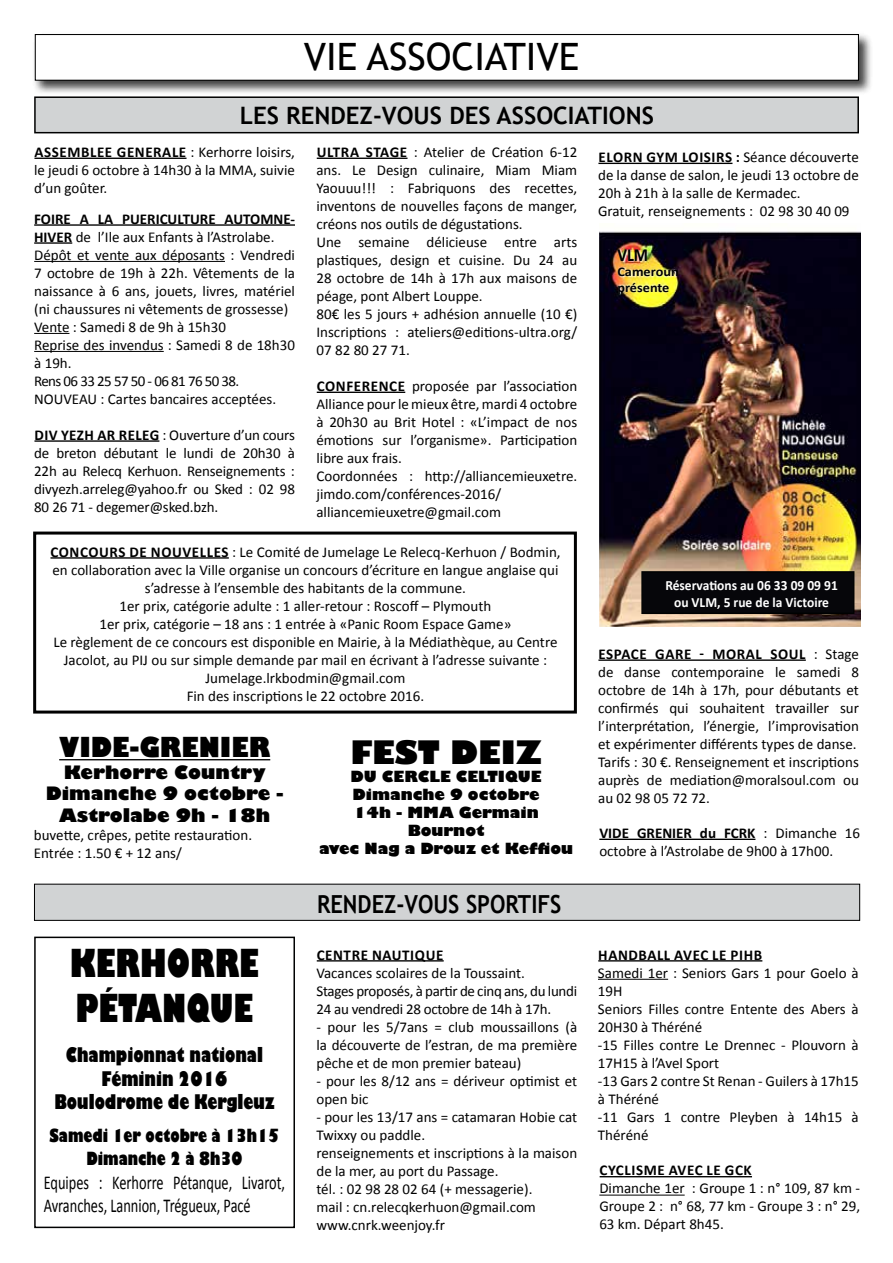
<style>
.page{position:relative;width:893px;height:1263px;background:#fff}
.page>*{position:absolute;margin:0;border:0;box-sizing:border-box;transform-origin:0 0}
.t1{font:800 37.65px/45.2px "Gill Sans";color:#000;scale:.73 1}
.t2{font:37.65px "Trebuchet MS";color:#000}
.t3{font:800 31.5px "Gill Sans";color:#000}
.t4{font:800 26.85px "Gill Sans";color:#000;scale:.89 1}
.t5{font:700 24.9px "Trebuchet MS";color:#000;scale:.88 1}
.t6{font:700 24px "Trebuchet MS";color:#000}
.t7{font:19.65px/23.5px "Calibri";color:#000;scale:.73 1}
.t8{font:800 19.65px/23.5px "Gill Sans";color:#000;text-align:center;scale:.73 1}
.t9{font:700 18.6px "Calibri";color:#000;scale:.88 1}
.t10{font:800 18px/21.6px "Gill Sans";color:#000;text-align:center}
.t11{font:800 17.7px/23.5px "Gill Sans";color:#000;text-align:center;scale:.73 1}
.t12{font:15px/18px "Calibri";color:#000}
.t13{font:15px/18px "Calibri";letter-spacing:-.02em;color:#000}
.t14{font:700 15px "Calibri";letter-spacing:.04em;color:#000}
.t15{font:800 15px "Gill Sans";color:#000}
.t16{font:700 14.1px/17px "Calibri";color:#fff;text-align:center;scale:.96 1}
.t17{font:700 13.2px/15.9px "Calibri";color:#000;scale:1.07 1}
.s1{font-weight:700}
</style>
<div class="page">
<div style="left:35px;top:97px;width:823px;height:36px;background:#d1d3d4"></div>
<div style="left:34px;top:96px;width:825px;height:37px;border:2px solid #000"></div>
<div style="left:33px;top:32px;width:840px;height:63px;background:#000;opacity:.75"></div>
<div style="left:35px;top:35px;width:823px;height:45px;background:#fff"></div>
<div style="left:35px;top:34px;width:824px;height:47px;border:1px solid #000"></div>
<div style="left:34px;top:884px;width:826px;height:36px;background:#d1d3d4"></div>
<div style="left:34px;top:884px;width:826px;height:37px;border:1px solid #000"></div>
<hr style="left:34px;top:158px;width:153px;height:1px;background:#000">
<hr style="left:34px;top:224px;width:261px;height:2px;background:#000">
<hr style="left:34px;top:242px;width:38px;height:2px;background:#000">
<hr style="left:34px;top:261px;width:191px;height:1px;background:#000">
<hr style="left:34px;top:333px;width:35px;height:1px;background:#000">
<hr style="left:34px;top:351px;width:130px;height:1px;background:#000">
<hr style="left:34px;top:440px;width:125px;height:2px;background:#000">
<div style="left:33px;top:531px;width:544px;height:182px;border:3px solid #000101"></div>
<hr style="left:600px;top:1176px;width:152px;height:1px;background:#000">
<hr style="left:599px;top:1194px;width:86px;height:1px;background:#000">
<hr style="left:317px;top:158px;width:90px;height:1px;background:#000">
<hr style="left:317px;top:392px;width:88px;height:1px;background:#000">
<div style="left:34px;top:936px;width:261px;height:292px;border:2px solid #000101"></div>
<img style="left:599px;top:231px;width:261px;height:396px">
<div style="left:641px;top:571px;width:213px;height:43px;background:#06060a;border:1px solid #000101"></div>
<hr style="left:50px;top:557px;width:179px;height:2px;background:#000">
<hr style="left:59px;top:759px;width:211px;height:1px;background:#000">
<hr style="left:598px;top:163px;width:134px;height:1px;background:#000">
<hr style="left:317px;top:960px;width:127px;height:1px;background:#000">
<hr style="left:598px;top:659px;width:208px;height:2px;background:#000">
<hr style="left:598px;top:960px;width:164px;height:1px;background:#000">
<hr style="left:598px;top:979px;width:70px;height:1px;background:#000">
<hr style="left:599px;top:839px;width:156px;height:1px;background:#000">
<h1 class="t2" style="left:304px;top:35px;width:141px">VIE ASSOCIATI</h1>
<h1 class="t2" style="left:537px;top:35px;width:40px">VE</h1>
<h3 class="t6" style="left:240px;top:101px;width:416px">LES RENDEZ-VOUS DES ASSOCIATIONS</h3>
<p class="t12" style="left:34px;top:143px;width:262px;text-align:justify"><span class="s1">ASSEMBLEE GENERALE</span> : Kerhorre loisirs, le jeudi 6 octobre à 14h30 à la MMA, suivie d’un goûter.</p>
<p class="t12" style="left:34px;top:210px;width:262px"><span class="s1">FOI RE A LA PUERICULTURE AUTOMNE-HIVER</span> de l’Ile aux Enfants à l’Astrolabe.<br>Dépôt et vente aux déposants : Vendredi 7 octobre de 19h à 22h. Vêtements de la naissance à 6 ans, jouets, livres, matériel (ni chaussures ni vêtements de grossesse)<br>Vente : Samedi 8 de 9h à 15h30<br>Reprise des invendus : Samedi 8 de 18h30 à 19h.<br>Rens 06 33 25 57 50 - 06 81 76 50 38.<br>NOUVEAU : Cartes bancaires acceptées.</p>
<p class="t14" style="left:34px;top:425px;width:102px">DIV YEZH AR RELEG</p>
<p class="t12" style="left:34px;top:426px;width:262px;text-align:justify;text-indent:128px">: Ouverture d’un cours de breton débutant le lundi de 20h30 à 22h au Relecq Kerhuon. Renseignements : divyezh.arreleg@yahoo.fr ou Sked : 02 98<br>80 26 71 - degemer@sked.bzh.</p>
<p class="t12" style="left:316px;top:143px;width:262px"><span class="s1">ULTRA STAGE</span> : Atelier de Création 6-12 ans. Le Design culinaire, Miam Miam Yaouuu!!! : Fabriquons des recettes, inventons de nouvelles façons de manger, créons nos outils de dégustations.<br>Une semaine délicieuse entre arts plastiques, design et cuisine. Du 24 au 28 octobre de 14h à 17h aux maisons de péage, pont Albert Louppe.<br>80€ les 5 jours + adhésion annuelle (10 €)<br>Inscriptions : ateliers@editions-ultra.org/ 07 82 80 27 71.</p>
<p class="t12" style="left:316px;top:377px;width:262px"><span class="s1">CONFERENCE</span> proposée par l’association Alliance pour le mieux être, mardi 4 octobre à 20h30 au Brit Hotel : «L’impact de nos émotions sur l’organisme». Participation libre aux frais.<br>Coordonnées : http://alliancemieuxetre. jimdo.com/conférences-2016/ alliancemieuxetre@gmail.com</p>
<p class="t14" style="left:50px;top:542px;width:59px">CONCOURS</p>
<p class="t14" style="left:130px;top:542px;width:52px">DE NOUVELLE</p>
<p class="t12" style="left:221px;top:543px;width:341px"><span class="s1">S</span> : Le Comité de Jumelage Le Relecq-Kerhuon / Bodmin,</p>
<p class="t12" style="left:52px;top:561px;width:508px">en collaboration avec la Ville organise un concours d’écriture en langue anglaise qui</p>
<p class="t12" style="left:145px;top:579px;width:323px">s’adresse à l’ensemble des habitants de la commune.</p>
<p class="t12" style="left:120px;top:597px;width:373px">1er prix, catégorie adulte : 1 aller-retour : Roscoff – Plymouth</p>
<p class="t12" style="left:100px;top:615px;width:413px">1er prix, catégorie – 18 ans : 1 entrée à «Panic Room Espace Game»</p>
<p class="t12" style="left:53px;top:633px;width:506px">Le règlement de ce concours est disponible en Mairie, à la Médiathèque, au Centre</p>
<p class="t12" style="left:64px;top:651px;width:485px">Jacolot, au PIJ ou sur simple demande par mail en écrivant à l’adresse suivante :</p>
<p class="t12" style="left:206px;top:669px;width:201px">Jumelage.lrkbodmin@gmail.com</p>
<p class="t12" style="left:187px;top:687px;width:239px">Fin des inscriptions le 22 octobre 2016.</p>
<h3 class="t4" style="left:59px;top:730px;width:239px">Vide-grenier</h3>
<p class="t10" style="left:46px;top:762px;width:239px">Kerhorre Country<br>Dimanche 9 octobre -<br>Astrolabe 9h - 18h</p>
<p class="t12" style="left:34px;top:826px;width:220px">buvette, crêpes, petite restauration.<br>Entrée : 1.50 € + 12 ans/</p>
<h2 class="t3" style="left:350px;top:732px;width:193px">fest deiz</h2>
<p class="t15" style="left:351px;top:767px;width:14px">DU</p>
<p class="t15" style="left:382px;top:767px;width:118px">CERCLE CELTIQUE</p>
<p class="t15" style="left:353px;top:785px;width:189px">Dimanche 9 octobre</p>
<p class="t15" style="left:354px;top:803px;width:187px">14h - MMA Germain</p>
<p class="t15" style="left:408px;top:821px;width:79px">Bournot</p>
<p class="t15" style="left:319px;top:839px;width:256px">avec Nag a Drouz et Keffiou</p>
<h1 class="t1" style="left:70px;top:943px;width:261px">Kerhorre<br>Pétanque</h1>
<h3 class="t8" style="left:54px;top:1044px;width:303px">Championnat national<br>Féminin 2016<br>Boulodrome de Kergleuz</h3>
<p class="t11" style="left:50px;top:1125px;width:316px">Samedi 1er octobre à 13h15<br>Dimanche 2 à 8h30</p>
<h3 class="t7" style="left:44px;top:1171px;width:332px">Equipes : Kerhorre Pétanque, Livarot,<br>Avranches, Lannion, Trégueux, Pacé</h3>
<h3 class="t5" style="left:317px;top:889px;width:277px">RENDEZ-VOUS SPORTIFS</h3>
<p class="t14" style="left:317px;top:945px;width:128px">CENTRE NAUTIQUE</p>
<p class="t13" style="left:316px;top:964px;width:262px">Vacances scolaires de la Toussaint.<br>Stages proposés, à partir de cinq ans, du lundi<br>24 au vendredi 28 octobre de 14h à 17h.</p>
<p class="t12" style="left:316px;top:1018px;width:262px;text-align:justify">- pour les 5/7ans = club moussaillons (à la découverte de l’estran, de ma première pêche et de mon premier bateau)</p>
<p class="t12" style="left:316px;top:1072px;width:262px">- pour les 8/12 ans = dériveur optimist et open bic</p>
<p class="t12" style="left:316px;top:1108px;width:262px">- pour les 13/17 ans = catamaran Hobie cat<br>Twixxy ou paddle.<br>renseignements et inscriptions à la maison de la mer, au port du Passage.<br>tél. : 02 98 28 02 64 (+ messagerie).<br>mail : cn.relecqkerhuon@gmail.com www.cnrk.weenjoy.fr</p>
<p class="t12" style="left:598px;top:148px;width:262px;text-indent:84px"><span class="s1">LOISIRS :</span> Séance découverte de la danse de salon, le jeudi 13 octobre de 20h à 21h à la salle de Kermadec.<br>Gratuit, renseignements : 02 98 30 40 09</p>
<p class="t14" style="left:598px;top:147px;width:60px">ELORN GYM</p>
<p class="t9" style="left:617px;top:243px;width:36px">VLM</p>
<p class="t17" style="left:617px;top:263px;width:59px">CAMEROUN<br>PRÉSENTE</p>
<p class="t16" style="left:665px;top:577px;width:181px">RÉSERVATIONS AU 06 33 09 09 91<br>OU VLM, 5 RUE DE LA VICTOIRE</p>
<p class="t12" style="left:598px;top:645px;width:262px"><span class="s1">ESPACE GARE - MORAL SOU L</span> : Stage de danse contemporaine le samedi 8 octobre de 14h à 17h, pour débutants et confirmés qui souhaitent travailler sur l’interprétation, l’énergie, l’improvisation et expérimenter différents types de danse.<br>Tarifs : 30 €. Renseignement et inscriptions auprès de mediation@moralsoul.com ou au 02 98 05 72 72.</p>
<p class="t12" style="left:599px;top:824px;width:262px"><span class="s1">VIDE GRENIER DU FCRK</span> : Dimanche 16 octobre à l’Astrolabe de 9h00 à 17h00.</p>
<p class="t14" style="left:598px;top:945px;width:164px">HANDBALL AVEC LE PIHB</p>
<p class="t12" style="left:598px;top:964px;width:262px">Samedi 1er : Seniors Gars 1 pour Goelo à<br>19H<br>Seniors Filles contre Entente des Abers à<br>20H30 à Théréné<br>-15 Filles contre Le Drennec - Plouvorn à<br>17H15 à l’Avel Sport<br>-13 Gars 2 contre St Renan - Guilers à 17h15 à Théréné<br>-11 Gars 1 contre Pleyben à 14h15 à<br>Théréné</p>
<p class="t14" style="left:600px;top:1161px;width:9px">CYCL</p>
<p class="t14" style="left:631px;top:1161px;width:15px">ISME</p>
<p class="t14" style="left:669px;top:1161px;width:10px">AVEC</p>
<p class="t14" style="left:707px;top:1161px;width:47px">LEGCK</p>
<p class="t12" style="left:599px;top:1179px;width:262px;text-align:justify">Dimanche 1er : Groupe 1 : n° 109, 87 km - Groupe 2 : n° 68, 77 km - Groupe 3 : n° 29, 63 km. Départ 8h45.</p>
</div>
